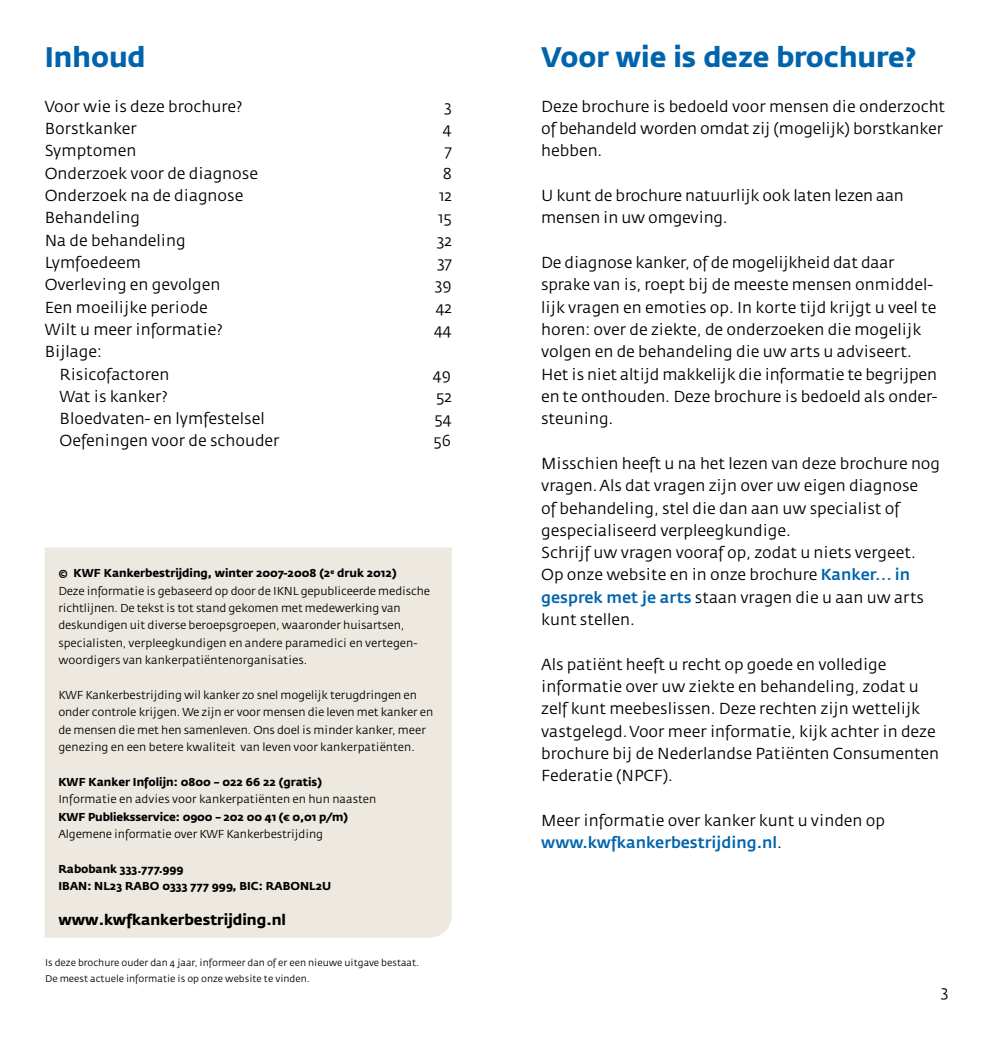
<style>
.page{position:relative;width:993px;height:1042px;background:#fff}
.page>*{position:absolute;margin:0;border:0;box-sizing:border-box;transform-origin:0 0}
.t1{font:700 28px "KWF Fedra Sans";color:#0064ad}
.t2{font:15.75px/22.4px "KWF Fedra Sans";color:#000}
.t3{font:700 14.88px "KWF Fedra Sans";color:#000}
.t4{font:11.38px/17.3px "KWF Fedra Sans";letter-spacing:-.01em;color:#000}
.t5{font:700 11.38px/17.3px "KWF Fedra Sans";color:#000}
.t6{font:9.62px/16.8px "KWF Fedra Sans";color:#000}
.s1{font-weight:700}
.s2{font-weight:500;color:#0064ad}
</style>
<div class="page">
<div style="left:45px;top:547px;width:406px;height:391px;background:#ede9e0"></div>
<h1 class="t1" style="left:45px;top:40px;width:102px">Inhoud</h1>
<p class="t2" style="left:45px;top:95px;width:199px">Voor wie is deze brochure?</p>
<p class="t2" style="left:444px;top:95px;width:9px">3</p>
<p class="t2" style="left:45px;top:118px;width:94px">Borstkanker</p>
<p class="t2" style="left:443px;top:118px;width:10px">4</p>
<p class="t2" style="left:45px;top:140px;width:93px">Symptomen</p>
<p class="t2" style="left:444px;top:140px;width:9px">7</p>
<p class="t2" style="left:45px;top:162px;width:215px">Onderzoek voor de diagnose</p>
<p class="t2" style="left:442px;top:162px;width:11px">8</p>
<p class="t2" style="left:45px;top:185px;width:200px">Onderzoek na de diagnose</p>
<p class="t2" style="left:439px;top:185px;width:14px">12</p>
<p class="t2" style="left:45px;top:207px;width:97px">Behandeling</p>
<p class="t2" style="left:438px;top:207px;width:15px">15</p>
<p class="t2" style="left:45px;top:229px;width:142px">Na de behandeling</p>
<p class="t2" style="left:437px;top:229px;width:16px">32</p>
<p class="t2" style="left:45px;top:252px;width:98px">Lymfoedeem</p>
<p class="t2" style="left:437px;top:252px;width:16px">37</p>
<p class="t2" style="left:45px;top:274px;width:177px">Overleving en gevolgen</p>
<p class="t2" style="left:435px;top:274px;width:18px">39</p>
<p class="t2" style="left:45px;top:296px;width:165px">Een moeilijke periode</p>
<p class="t2" style="left:436px;top:296px;width:17px">42</p>
<p class="t2" style="left:45px;top:319px;width:180px">Wilt u meer informatie?</p>
<p class="t2" style="left:434px;top:319px;width:19px">44</p>
<p class="t2" style="left:60px;top:341px;width:111px;text-indent:-15px">Bijlage:<br>Risicofactoren</p>
<p class="t2" style="left:433px;top:363px;width:20px">49</p>
<p class="t2" style="left:60px;top:386px;width:110px">Wat is kanker?</p>
<p class="t2" style="left:436px;top:386px;width:17px">52</p>
<p class="t2" style="left:60px;top:408px;width:207px">Bloedvaten- en lymfestelsel</p>
<p class="t2" style="left:434px;top:408px;width:19px">54</p>
<p class="t2" style="left:60px;top:430px;width:221px">Oefeningen voor de schouder</p>
<p class="t2" style="left:433px;top:430px;width:19px">56</p>
<p class="t4" style="left:58px;top:565px;width:373px"><span class="s1">© KWF Kankerbestrijding, winter 2007-2008 (2</span><sup>e</sup> <span class="s1">druk 2012)<br></span>Deze informatie is gebaseerd op door de IKNL gepubliceerde medische richtlijnen. De tekst is tot stand gekomen met medewerking van deskundigen uit diverse beroepsgroepen, waaronder huisartsen, specialisten, verpleegkundigen en andere paramedici en vertegen&shy;woordigers van kankerpatiëntenorganisaties.</p>
<p class="t4" style="left:58px;top:686px;width:376px">KWF Kankerbestrijding wil kanker zo snel mogelijk terugdringen en onder controle krijgen. We zijn er voor mensen die leven met kanker en de mensen die met hen samenleven. Ons doel is minder kanker, meer genezing en een betere kwaliteit van leven voor kankerpatiënten.</p>
<p class="t5" style="left:58px;top:773px;width:265px">KWF Kanker Infolijn: 0800 – 022 66 22 (gratis)</p>
<p class="t4" style="left:58px;top:791px;width:319px">Informatie en advies voor kankerpatiënten en hun naasten</p>
<p class="t5" style="left:58px;top:808px;width:291px">KWF Publieksservice: 0900 – 202 00 41 (¤ 0,01 p/m)</p>
<p class="t4" style="left:58px;top:825px;width:266px">Algemene informatie over KWF Kankerbestrijding</p>
<p class="t5" style="left:58px;top:860px;width:274px">Rabobank 333.777.999<br>IBAN: NL23 RABO 0333 777 999, BIC: RABONL2U</p>
<p class="t3" style="left:58px;top:910px;width:229px">www.kwfkankerbestrijding.nl</p>
<p class="t6" style="left:45px;top:954px;width:375px">Is deze brochure ouder dan 4 jaar, informeer dan of er een nieuwe uitgave bestaat.<br>De meest actuele informatie is op onze website te vinden.</p>
<h1 class="t1" style="left:541px;top:40px;width:376px">Voor wie is deze brochure?</h1>
<p class="t2" style="left:541px;top:95px;width:405px">Deze brochure is bedoeld voor mensen die onderzocht of behandeld worden omdat zij (mogelijk) borstkanker hebben.</p>
<p class="t2" style="left:541px;top:185px;width:364px">U kunt de brochure natuurlijk ook laten lezen aan mensen in uw omgeving.</p>
<p class="t2" style="left:541px;top:252px;width:398px">De diagnose kanker, of de mogelijkheid dat daar sprake van is, roept bij de meeste mensen onmiddel&shy;lijk vragen en emoties op. In korte tijd krijgt u veel te horen: over de ziekte, de onderzoeken die mogelijk volgen en de behandeling die uw arts u adviseert.<br>Het is niet altijd makkelijk die informatie te begrijpen en te onthouden. Deze brochure is bedoeld als onder&shy;steuning.</p>
<p class="t2" style="left:541px;top:453px;width:400px">Misschien heeft u na het lezen van deze brochure nog vragen. Als dat vragen zijn over uw eigen diagnose<br>of behandeling, stel die dan aan uw specialist of gespecialiseerd verpleegkundige.<br>Schrijf uw vragen vooraf op, zodat u niets vergeet.<br>Op onze website en in onze brochure <span class="s2">Kanker… in gesprek met je arts</span> staan vragen die u aan uw arts kunt stellen.</p>
<p class="t2" style="left:541px;top:653px;width:399px">Als patiënt heeft u recht op goede en volledige informatie over uw ziekte en behandeling, zodat u zelf kunt meebeslissen. Deze rechten zijn wettelijk vastgelegd. Voor meer informatie, kijk achter in deze brochure bij de Nederlandse Patiënten Consumenten Federatie (NPCF).</p>
<p class="t2" style="left:541px;top:810px;width:345px">Meer informatie over kanker kunt u vinden op <span class="s2">www.kwfkankerbestrijding.nl</span>.</p>
<p class="t2" style="left:940px;top:981px;width:9px">3</p>
</div>
